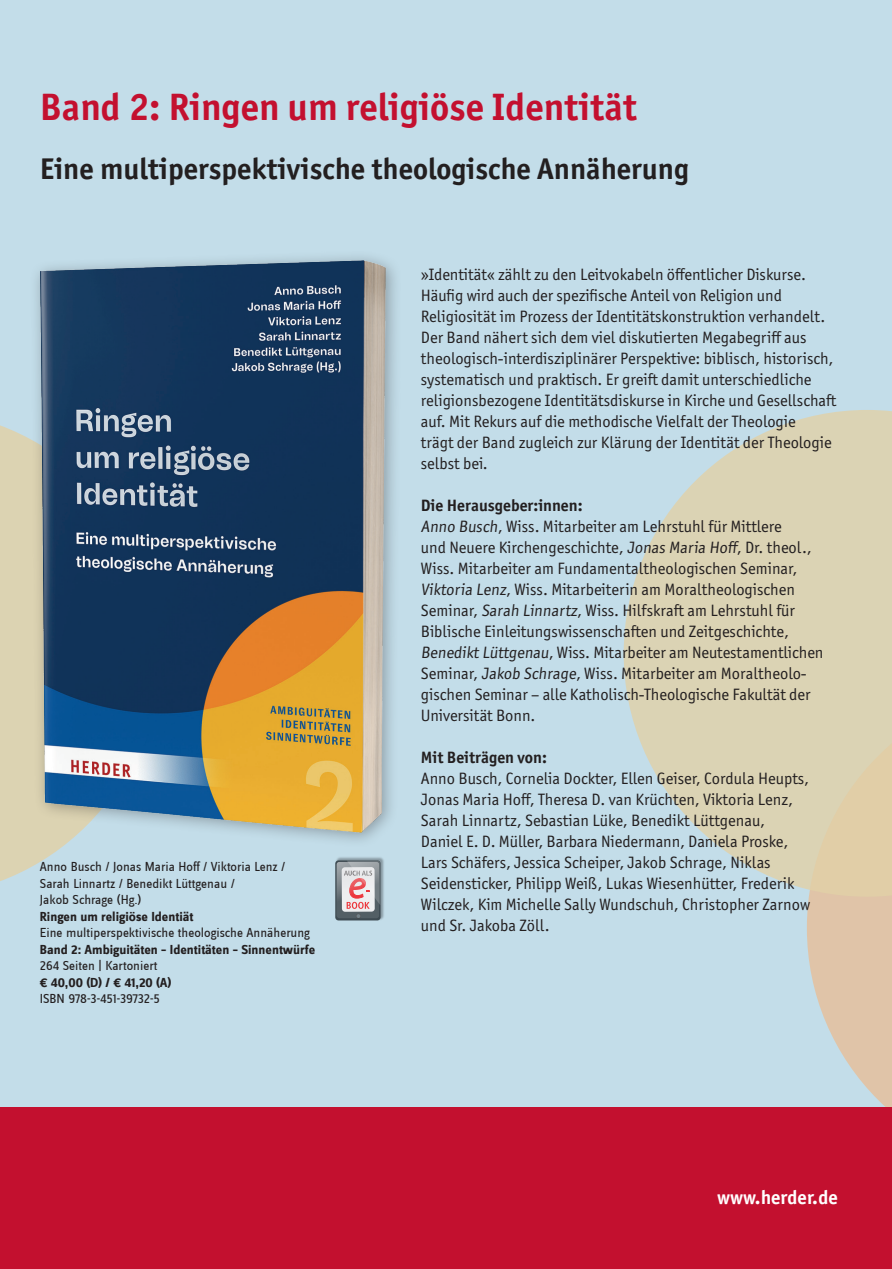
<style>
.page{position:relative;width:892px;height:1269px;background:#fff}
.page>*{position:absolute;margin:0;border:0;box-sizing:border-box;transform-origin:0 0}
.t1{font:700 38.25px "Officina Sans ITC Pro";color:#c3102f}
.t2{font:700 30px "Officina Sans ITC Pro";color:#231f20}
.t3{font:700 19.5px "Officina Sans ITC Pro";color:#fff}
.t4{font:16.5px/21px "Officina Sans ITC Pro";color:#231f20}
.t5{font:700 16.5px "Officina Sans ITC Pro";color:#231f20}
.t6{font:13.5px/16.5px "Zine Sans Dis";color:#231f20}
.t7{font:700 13.5px "Zine Sans Dis";color:#231f20}
</style>
<div class="page">
<div style="left:0;top:0;width:891px;height:1236px;background:#c3dde9"></div>
<svg style="left:807px;top:896px;width:84px;height:211px"></svg>
<svg style="left:623px;top:410px;width:268px;height:486px;fill:#dbd3b4"></svg>
<img style="left:0;top:256px;width:396px;height:625px">
<div style="left:0;top:1107px;width:891px;height:161px;background:#c3102f"></div>
<img style="left:335px;top:856px;width:50px;height:64px">
<div style="left:335px;top:860px;width:45px;height:60px;background:#3e4b52;border-radius:3px"></div>
<svg style="left:336px;top:861px;width:43px;height:57px"></svg>
<svg style="left:344px;top:860px;width:36px;height:58px;background:#beacb0"></svg>
<h1 class="t1" style="left:40px;top:83px;width:598px">Band 2: Ringen um religiöse Identität</h1>
<h2 class="t2" style="left:40px;top:150px;width:650px">Eine multiperspektivische theologische Annäherung</h2>
<p class="t6" style="left:40px;top:859px;width:247px">Anno Busch / Jonas Maria Hoff / Viktoria Lenz /<br>Sarah Linnartz / Benedikt Lüttgenau /<br>Jakob Schrage (Hg.)</p>
<p class="t7" style="left:40px;top:909px;width:155px">Ringen um religiöse Identiät</p>
<p class="t6" style="left:40px;top:925px;width:271px">Eine multiperspektivische theologische Annäherung</p>
<p class="t7" style="left:40px;top:942px;width:277px">Band 2: Ambiguitäten – Identitäten – Sinnentwürfe</p>
<p class="t6" style="left:40px;top:958px;width:119px">264 Seiten | Kartoniert</p>
<p class="t7" style="left:40px;top:975px;width:133px">€ 40,00 (D) / € 41,20 (A)</p>
<p class="t6" style="left:40px;top:991px;width:121px">ISBN 978-3-451-39732-5</p>
<p class="t4" style="left:420px;top:263px;width:417px">»Identität« zählt zu den Leitvokabeln öffentlicher Diskurse.<br>Häufig wird auch der spezifische Anteil von Religion und Religiosität im Prozess der Identitätskonstruktion verhandelt.<br>Der Band nähert sich dem viel diskutierten Megabegriff aus theologisch-interdisziplinärer Perspektive: biblisch, historisch, systematisch und praktisch. Er greift damit unterschiedliche religionsbezogene Identitätsdiskurse in Kirche und Gesellschaft auf. Mit Rekurs auf die methodische Vielfalt der Theologie<br>trägt der Band zugleich zur Klärung der Identität der Theologie selbst bei.</p>
<p class="t5" style="left:420px;top:495px;width:163px">Die Herausgeber:innen:</p>
<p class="t4" style="left:420px;top:515px;width:404px">Anno Busch, Wiss. Mitarbeiter am Lehrstuhl für Mittlere<br>und Neuere Kirchengeschichte, Jonas Maria Hoff, Dr. theol., Wiss. Mitarbeiter am Fundamentaltheologischen Seminar, Viktoria Lenz, Wiss. Mitarbeiterin am Moraltheologischen Seminar, Sarah Linnartz, Wiss. Hilfskraft am Lehrstuhl für Biblische Einleitungswissenschaften und Zeitgeschichte, Benedikt Lüttgenau, Wiss. Mitarbeiter am Neutestamentlichen Seminar, Jakob Schrage, Wiss. Mitarbeiter am Moraltheolo&shy;gischen Seminar – alle Katholisch-Theologische Fakultät der Universität Bonn.</p>
<p class="t5" style="left:420px;top:747px;width:127px">Mit Beiträgen von:</p>
<p class="t4" style="left:420px;top:767px;width:390px">Anno Busch, Cornelia Dockter, Ellen Geiser, Cordula Heupts, Jonas Maria Hoff, Theresa D. van Krüchten, Viktoria Lenz, Sarah Linnartz, Sebastian Lüke, Benedikt Lüttgenau, Daniel E. D. Müller, Barbara Niedermann, Daniela Proske, Lars Schäfers, Jessica Scheiper, Jakob Schrage, Niklas Seidensticker, Philipp Weiß, Lukas Wiesenhütter, Frederik Wilczek, Kim Michelle Sally Wundschuh, Christopher Zarnow und Sr. Jakoba Zöll.</p>
<p class="t3" style="left:717px;top:1185px;width:122px">www.herder.de</p>
</div>
